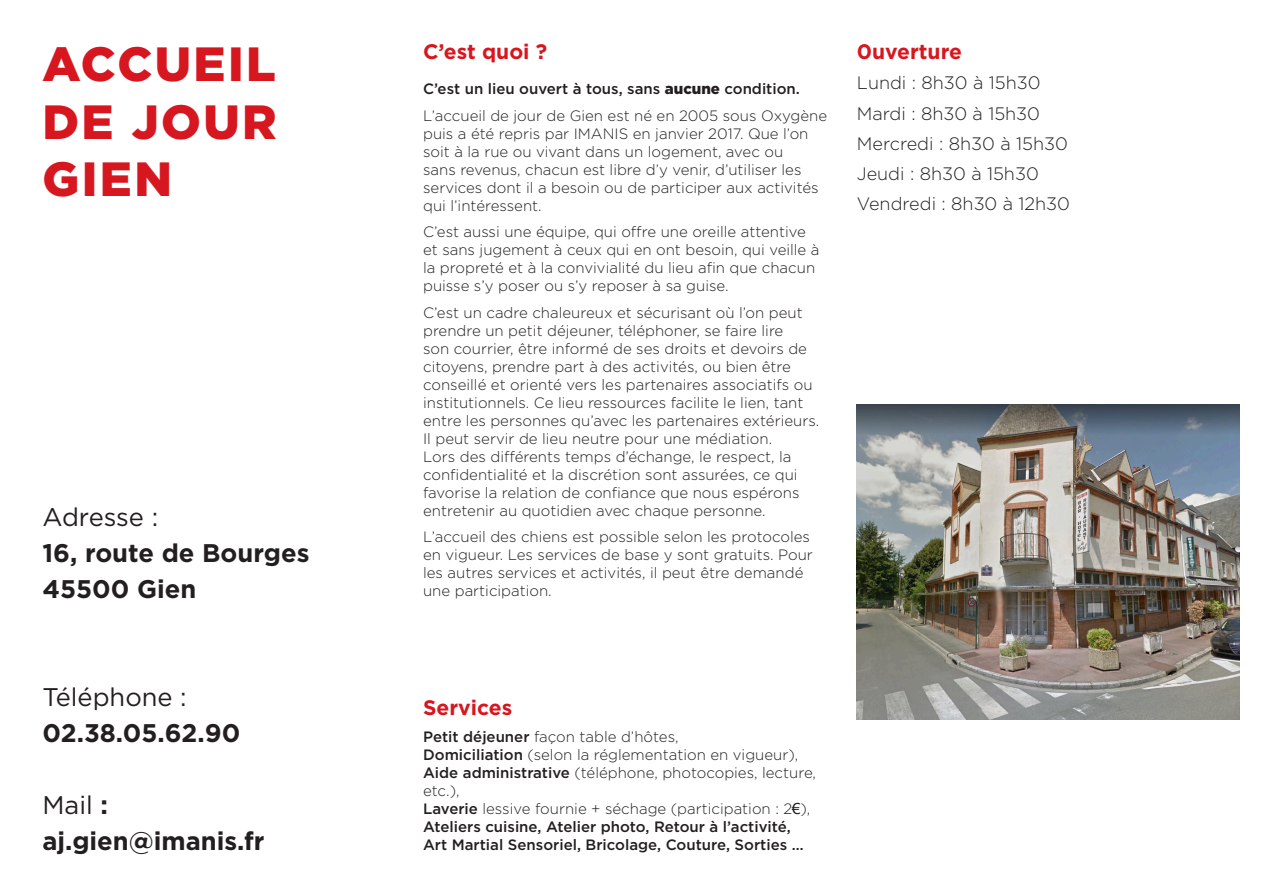
<style>
.page{position:relative;width:1263px;height:893px;background:#fff}
.page>*{position:absolute;margin:0;border:0;box-sizing:border-box;transform-origin:0 0}
.t1{font:900 48px/57.6px "Gotham";letter-spacing:.05em;color:#d7171f;text-align:justify}
.t2{font:700 25.5px "Gotham";color:#231f20}
.t3{font:25.5px "Gotham";color:#231f20}
.t4{font:700 21px "Gotham";color:#d7171f}
.t5{font:300 18px "Gotham";color:#231f20}
.t6{font:300 15px/18px "Gotham";color:#231f20}
.t7{font:500 15px "Gotham";color:#231f20}
.s1{font-weight:700}
.s2{font-weight:900}
.s3{font-weight:500}
.s4{font-family:"Tahoma";font-weight:400}
</style>
<div class="page">
<img style="left:857px;top:405px;width:382px;height:315px">
<p class="t1" style="left:43px;top:35px;width:236px">ACCUEIL DE JOUR GIEN</p>
<p class="t3" style="left:43px;top:501px;width:117px">Adresse :</p>
<p class="t2" style="left:43px;top:536px;width:268px">16, route de Bourges</p>
<p class="t2" style="left:43px;top:572px;width:155px">45500 Gien</p>
<p class="t3" style="left:43px;top:681px;width:146px">Téléphone :</p>
<p class="t2" style="left:43px;top:716px;width:199px">02.38.05.62.90</p>
<p class="t3" style="left:43px;top:789px;width:67px">Mail <span class="s1">:</span></p>
<p class="t2" style="left:43px;top:824px;width:223px">aj.gien@imanis.fr</p>
<p class="t4" style="left:423px;top:38px;width:126px">C’est quoi ?</p>
<p class="t7" style="left:423px;top:79px;width:378px">C’est un lieu ouvert à tous, sans <span class="s2">aucune</span> condition.</p>
<p class="t6" style="left:423px;top:106px;width:405px">L’accueil de jour de Gien est né en 2005 sous Oxygène puis a été repris par IMANIS en janvier 2017. Que l’on soit à la rue ou vivant dans un logement, avec ou<br>sans revenus, chacun est libre d’y venir, d’utiliser les services dont il a besoin ou de participer aux activités qui l’intéressent.</p>
<p class="t6" style="left:423px;top:223px;width:398px">C’est aussi une équipe, qui offre une oreille attentive et sans jugement à ceux qui en ont besoin, qui veille à la propreté et à la convivialité du lieu afin que chacun puisse s’y poser ou s’y reposer à sa guise.</p>
<p class="t6" style="left:423px;top:303px;width:398px">C’est un cadre chaleureux et sécurisant où l’on peut prendre un petit déjeuner, téléphoner, se faire lire<br>son courrier, être informé de ses droits et devoirs de citoyens, prendre part à des activités, ou bien être conseillé et orienté vers les partenaires associatifs ou institutionnels. Ce lieu ressources facilite le lien, tant entre les personnes qu’avec les partenaires extérieurs.<br>Il peut servir de lieu neutre pour une médiation.<br>Lors des différents temps d’échange, le respect, la confidentialité et la discrétion sont assurées, ce qui favorise la relation de confiance que nous espérons entretenir au quotidien avec chaque personne.</p>
<p class="t6" style="left:423px;top:528px;width:391px">L’accueil des chiens est possible selon les protocoles en vigueur. Les services de base y sont gratuits. Pour les autres services et activités, il peut être demandé une participation.</p>
<p class="t4" style="left:857px;top:38px;width:107px">0uverture</p>
<p class="t5" style="left:857px;top:72px;width:185px">Lundi : 8h30 à 15h30</p>
<p class="t5" style="left:857px;top:102px;width:185px">Mardi : 8h30 à 15h30</p>
<p class="t5" style="left:857px;top:132px;width:212px">Mercredi : 8h30 à 15h30</p>
<p class="t5" style="left:857px;top:162px;width:183px">Jeudi : 8h30 à 15h30</p>
<p class="t5" style="left:857px;top:192px;width:215px">Vendredi : 8h30 à 12h30</p>
<p class="t4" style="left:423px;top:694px;width:91px">Services</p>
<p class="t6" style="left:423px;top:727px;width:257px"><span class="s3">Petit déjeuner</span> façon table d’hôtes,</p>
<p class="t6" style="left:423px;top:745px;width:377px"><span class="s3">Domiciliation</span> (selon la réglementation en vigueur),</p>
<p class="t6" style="left:423px;top:763px;width:394px"><span class="s3">Aide administrative</span> (téléphone, photocopies, lecture, etc.),</p>
<p class="t6" style="left:423px;top:799px;width:389px"><span class="s3">Laverie</span> lessive fournie + séchage (participation : 2<span class="s4">€</span>),</p>
<p class="t7" style="left:423px;top:817px;width:369px">Ateliers cuisine, Atelier photo, Retour à l’activité,</p>
<p class="t7" style="left:423px;top:835px;width:382px">Art Martial Sensoriel, Bricolage, Couture, Sorties …</p>
</div>
